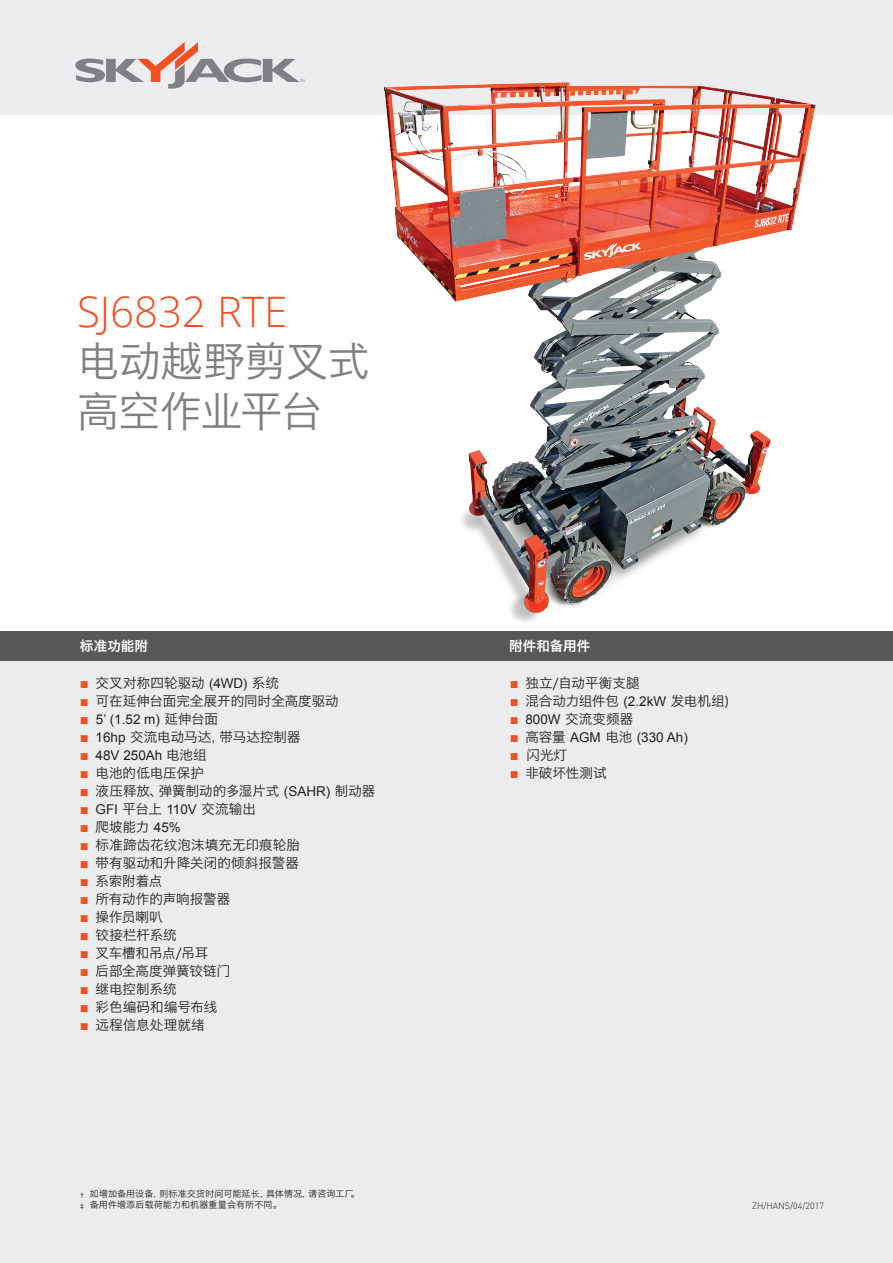
<style>
.page{position:relative;width:893px;height:1263px;background:#fff}
.page>*{position:absolute;margin:0;border:0;box-sizing:border-box;transform-origin:0 0}
.t1{font:42px/50.4px "Hiragino Sans GB W3";letter-spacing:-.015em;color:#7e8083}
.t2{font:300 42px "Open Sans";color:#f05022}
.t3{font:13.5px "Hiragino Sans GB W3";letter-spacing:.005em;color:#231f20}
.t4{font:13.5px "Arial";color:#231f20}
.t5{font:13.5px "Hiragino Sans GB W3";letter-spacing:-.015em;color:#231f20}
.t6{font:13.5px "Hiragino Sans GB W6";letter-spacing:.005em;color:#fff}
.t7{font:9px/10.8px "Hiragino Sans GB W3";letter-spacing:.015em;color:#231f20}
.t8{font:300 9px "DIN";color:#231f20}
.s1{font-size:9px;color:#f05022}
.s2{font-family:"Arial"}
.s3{font-family:"Hiragino Sans GB W3";font-size:9px;color:#f05022}
.s4{font-family:"Hiragino Sans GB W3"}
.s5{font-family:"Arial";font-size:6px}
</style>
<div class="page">
<div style="left:0;top:0;width:893px;height:114px;background:#ececee"></div>
<div style="left:0;top:645px;width:893px;height:618px;background:#ececee"></div>
<svg style="left:75px;top:42px;width:229px;height:47px"></svg>
<img style="left:368px;top:82px;width:465px;height:540px">
<div style="left:0;top:631px;width:893px;height:29px;background:#57585a"></div>
<h1 class="t2" style="left:77px;top:283px;width:212px">SJ6832 RTE</h1>
<h1 class="t1" style="left:77px;top:335px;width:294px">电动越野剪叉式高空作业平台</h1>
<p class="t6" style="left:80px;top:637px;width:70px">标准功能附</p>
<p class="t6" style="left:509px;top:637px;width:83px">附件和备用件</p>
<p class="t3" style="left:80px;top:674px;width:201px"><span class="s1">■</span> 交叉对称四轮驱动 <span class="s2">(4WD)</span> 系统</p>
<p class="t3" style="left:80px;top:692px;width:260px"><span class="s1">■</span> 可在延伸台面完全展开的同时全高度驱动</p>
<p class="t4" style="left:80px;top:710px;width:140px"><span class="s3">■</span> 5’ (1.52 m) <span class="s4">延伸台面</span></p>
<p class="t3" style="left:80px;top:728px;width:222px"><span class="s1">■</span> <span class="s2">16hp</span> 交流电动马达，带马达控制器</p>
<p class="t4" style="left:80px;top:746px;width:128px"><span class="s3">■</span> 48V 250Ah <span class="s4">电池组</span></p>
<p class="t3" style="left:80px;top:764px;width:126px"><span class="s1">■</span> 电池的低电压保护</p>
<p class="t3" style="left:80px;top:782px;width:297px"><span class="s1">■</span> 液压释放、弹簧制动的多湿片式 <span class="s2">(SAHR)</span> 制动器</p>
<p class="t4" style="left:80px;top:800px;width:177px"><span class="s3">■</span> GFI <span class="s4">平台上</span> 110V <span class="s4">交流输出</span></p>
<p class="t3" style="left:80px;top:818px;width:102px"><span class="s1">■</span> 爬坡能力 <span class="s2">45%</span></p>
<p class="t3" style="left:80px;top:836px;width:221px"><span class="s1">■</span> 标准蹄齿花纹泡沫填充无印痕轮胎</p>
<p class="t3" style="left:80px;top:854px;width:221px"><span class="s1">■</span> 带有驱动和升降关闭的倾斜报警器</p>
<p class="t3" style="left:80px;top:872px;width:84px"><span class="s1">■</span> 系索附着点</p>
<p class="t3" style="left:80px;top:890px;width:152px"><span class="s1">■</span> 所有动作的声响报警器</p>
<p class="t3" style="left:80px;top:908px;width:84px"><span class="s1">■</span> 操作员喇叭</p>
<p class="t3" style="left:80px;top:926px;width:98px"><span class="s1">■</span> 铰接栏杆系统</p>
<p class="t5" style="left:80px;top:944px;width:130px"><span class="s1">■</span> 叉车槽和吊点/吊耳</p>
<p class="t3" style="left:80px;top:962px;width:152px"><span class="s1">■</span> 后部全高度弹簧铰链门</p>
<p class="t3" style="left:80px;top:980px;width:98px"><span class="s1">■</span> 继电控制系统</p>
<p class="t3" style="left:80px;top:998px;width:139px"><span class="s1">■</span> 彩色编码和编号布线</p>
<p class="t3" style="left:80px;top:1016px;width:126px"><span class="s1">■</span> 远程信息处理就绪</p>
<p class="t3" style="left:510px;top:674px;width:132px"><span class="s1">■</span> 独立/自动平衡支腿</p>
<p class="t5" style="left:510px;top:692px;width:221px"><span class="s1">■</span> 混合动力组件包 <span class="s2">(2.2kW</span> 发电机组)</p>
<p class="t3" style="left:510px;top:710px;width:125px"><span class="s1">■</span> <span class="s2">800W</span> 交流变频器</p>
<p class="t4" style="left:510px;top:728px;width:180px"><span class="s3">■</span> <span class="s4">高容量</span> AGM <span class="s4">电池</span> (330 Ah)</p>
<p class="t3" style="left:510px;top:746px;width:59px"><span class="s1">■</span> 闪光灯</p>
<p class="t3" style="left:510px;top:764px;width:99px"><span class="s1">■</span> 非破坏性测试</p>
<p class="t7" style="left:81px;top:1188px;width:281px"><span class="s5">†</span> 如增加备用设备，则标准交货时间可能延长，具体情况，请咨询工厂。<span class="s5">‡</span> 备用件增添后载荷能力和机器重量会有所不同。</p>
<p class="t8" style="left:752px;top:1200px;width:73px">ZH/HANS/04/2017</p>
</div>
